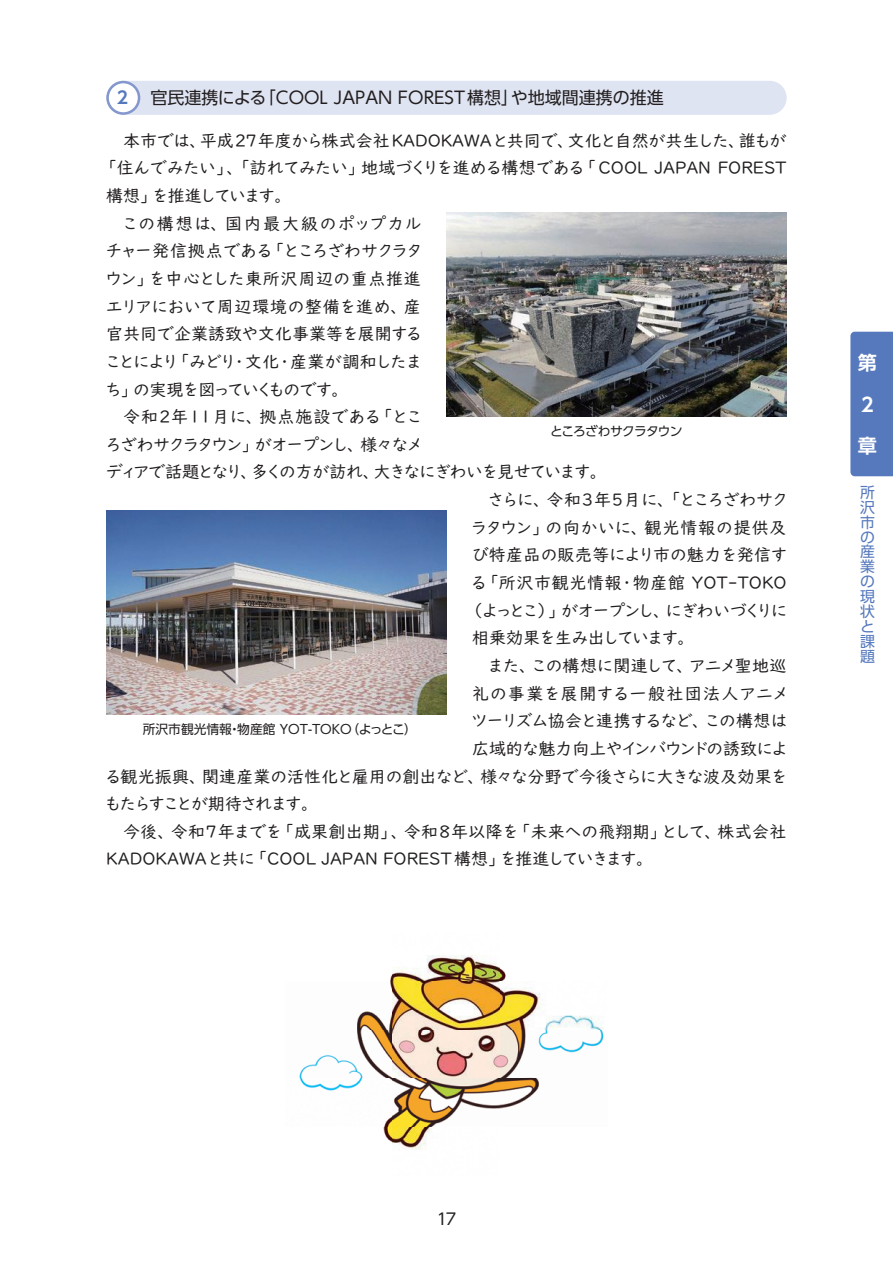
<style>
.page{position:relative;width:893px;height:1263px;background:#fff}
.page>*{position:absolute;margin:0;border:0;box-sizing:border-box;transform-origin:0 0}
.t1{font:700 19.2px/41.4px "UD Shin Go Pr 6 De";color:#fff}
.t2{font:16.95px "UD Digi Kyokasho Pro N";letter-spacing:-.01em;color:#231f20}
.t3{font:16.95px "UD Digi Kyokasho Pro N";letter-spacing:-.105em;color:#231f20}
.t4{font:16.95px "UD Digi Kyokasho Pro N";letter-spacing:.02em;color:#231f20}
.t5{font:16.95px "UD Digi Kyokasho Pro N";letter-spacing:.05em;color:#231f20}
.t6{font:16.95px "UD Shin Go Pr 6";color:#231f20}
.t7{font:16.95px "UD Digi Kyokasho Pro N";letter-spacing:-.09em;color:#231f20}
.t8{font:16.95px "UD Digi Kyokasho Pro N";letter-spacing:-.11em;color:#231f20}
.t9{font:16.95px "UD Digi Kyokasho Pro N";letter-spacing:.04em;color:#231f20}
.t10{font:16.95px "UD Digi Kyokasho Pro N";letter-spacing:-.075em;color:#231f20}
.t11{font:16.95px "UD Digi Kyokasho Pro N";letter-spacing:-.07em;color:#231f20}
.t12{font:16.95px "UD Digi Kyokasho Pro N";letter-spacing:-.03em;color:#231f20}
.t13{font:16.95px "UD Digi Kyokasho Pro N";letter-spacing:.035em;color:#231f20}
.t14{font:16.95px "UD Digi Kyokasho Pro N";letter-spacing:.03em;color:#231f20}
.t15{font:16.95px "UD Digi Kyokasho Pro N";letter-spacing:-.045em;color:#231f20}
.t16{font:16.95px "UD Digi Kyokasho Pro N";letter-spacing:.09em;color:#231f20}
.t17{font:16.95px "UD Digi Kyokasho Pro N";letter-spacing:-.085em;color:#231f20}
.t18{font:16.95px "UD Digi Kyokasho Pro N";letter-spacing:-.065em;color:#231f20}
.t19{font:16.95px "UD Digi Kyokasho Pro N";letter-spacing:-.125em;color:#231f20}
.t20{font:16.95px "UD Digi Kyokasho Pro N";letter-spacing:-.115em;color:#231f20}
.t21{font:700 16.95px "UD Shin Go Pr 6 De";color:#5679bd}
.t22{font:15.9px "UD Shin Go Pr 6";color:#231f20}
.t23{font:14.85px/14.9px "UD Shin Go Pr 6";color:#5679bd;text-align:justify}
.t24{font:12.75px "UD Shin Go Pr 6";letter-spacing:-.01em;color:#231f20}
.t25{font:12.75px "UD Shin Go Pr 6";letter-spacing:-.07em;color:#231f20}
</style>
<div class="page">
<div style="left:106px;top:81px;width:681px;height:34px;background:#dfe4f2;border-radius:17px"></div>
<div style="left:108px;top:82px;width:31px;height:32px;background:#fff;border-radius:50%"></div>
<div style="left:106px;top:81px;width:34px;height:34px;border:3px solid #8498cd;border-radius:50%"></div>
<img style="left:446px;top:213px;width:341px;height:204px">
<img style="left:106px;top:510px;width:340px;height:204px">
<img style="left:299px;top:955px;width:305px;height:195px">
<div style="left:850px;top:332px;width:43px;height:144px;background:#5679bd"></div>
<p class="t21" style="left:117px;top:84px;width:13px">2</p>
<p class="t6" style="left:150px;top:84px;width:515px">官民連携による「COOL JAPAN FOREST構想」や地域間連携の推進</p>
<p class="t2" style="left:123px;top:126px;width:665px">本市では、平成27年度から株式会社KADOKAWAと共同で、文化と自然が共生した、誰もが</p>
<p class="t2" style="left:100px;top:154px;width:688px">「住んでみたい」、「訪れてみたい」地域づくりを進める構想である「COOL JAPAN FOREST</p>
<p class="t20" style="left:106px;top:181px;width:187px">構想」を推進しています。</p>
<p class="t16" style="left:122px;top:209px;width:301px">この構想は、国内最大級のポップカル</p>
<p class="t10" style="left:106px;top:237px;width:319px">チャー発信拠点である「ところざわサクラタ</p>
<p class="t13" style="left:105px;top:264px;width:317px">ウン」を中心とした東所沢周辺の重点推進</p>
<p class="t2" style="left:106px;top:292px;width:317px">エリアにおいて周辺環境の整備を進め、産</p>
<p class="t2" style="left:106px;top:320px;width:317px">官共同で企業誘致や文化事業等を展開する</p>
<p class="t3" style="left:105px;top:347px;width:319px">ことにより「みどり・文化・産業が調和したま</p>
<p class="t17" style="left:105px;top:375px;width:245px">ち」の実現を図っていくものです。</p>
<p class="t5" style="left:123px;top:403px;width:301px">令和2年11月に、拠点施設である「とこ</p>
<p class="t3" style="left:105px;top:430px;width:320px">ろざわサクラタウン」がオープンし、様々なメ</p>
<p class="t7" style="left:106px;top:458px;width:503px">ディアで話題となり、多くの方が訪れ、大きなにぎわいを見せています。</p>
<p class="t2" style="left:487px;top:486px;width:303px">さらに、令和3年5月に、「ところざわサク</p>
<p class="t14" style="left:470px;top:513px;width:318px">ラタウン」の向かいに、観光情報の提供及</p>
<p class="t2" style="left:472px;top:541px;width:318px">び特産品の販売等により市の魅力を発信す</p>
<p class="t9" style="left:470px;top:568px;width:318px">る「所沢市観光情報・物産館 YOT-TOKO</p>
<p class="t8" style="left:466px;top:596px;width:324px">（よっとこ）」がオープンし、にぎわいづくりに</p>
<p class="t18" style="left:472px;top:624px;width:224px">相乗効果を生み出しています。</p>
<p class="t15" style="left:488px;top:651px;width:300px">また、この構想に関連して、アニメ聖地巡</p>
<p class="t5" style="left:472px;top:679px;width:319px">礼の事業を展開する一般社団法人アニメ</p>
<p class="t11" style="left:471px;top:707px;width:318px">ツーリズム協会と連携するなど、この構想は</p>
<p class="t12" style="left:472px;top:734px;width:318px">広域的な魅力向上やインバウンドの誘致によ</p>
<p class="t2" style="left:105px;top:762px;width:685px">る観光振興、関連産業の活性化と雇用の創出など、様々な分野で今後さらに大きな波及効果を</p>
<p class="t19" style="left:105px;top:790px;width:215px">もたらすことが期待されます。</p>
<p class="t4" style="left:123px;top:817px;width:665px">今後、令和7年までを「成果創出期」、令和8年以降を「未来への飛翔期」として、株式会社</p>
<p class="t2" style="left:106px;top:845px;width:548px">KADOKAWAと共に「COOL JAPAN FOREST構想」を推進していきます。</p>
<p class="t25" style="left:550px;top:421px;width:134px">ところざわサクラタウン</p>
<p class="t24" style="left:143px;top:719px;width:276px">所沢市観光情報・物産館 YOT-TOKO（よっとこ）</p>
<p class="t1" style="left:858px;top:341px;width:20px">第<br>２章</p>
<p class="t23" style="left:860px;top:484px;width:16px">所沢市の産業の現状と課題</p>
<p class="t22" style="left:437px;top:1206px;width:21px">17</p>
</div>
